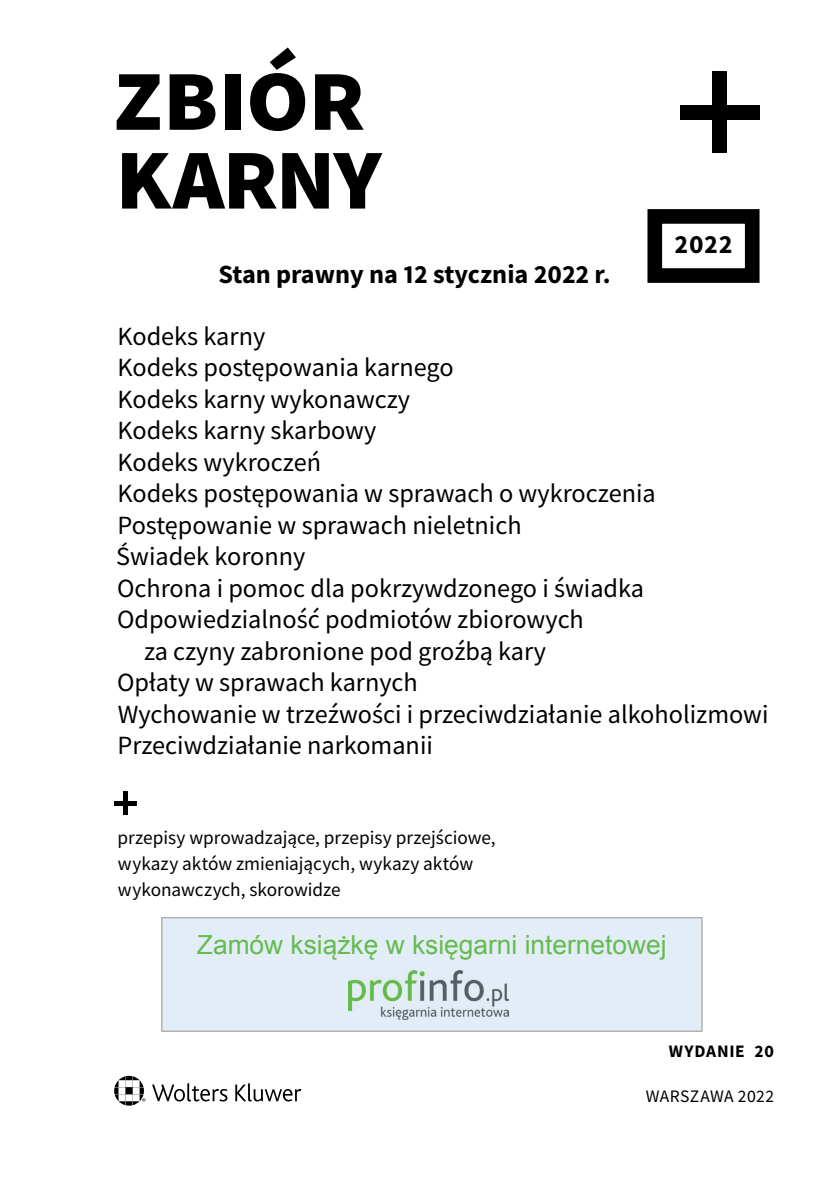
<style>
.page{position:relative;width:834px;height:1191px;background:#fff}
.page>*{position:absolute;margin:0;border:0;box-sizing:border-box;transform-origin:0 0}
.t1{font:700 105px/78.8px "Source Sans Pro";letter-spacing:-.03em;color:#000}
.t2{font:26.25px "Source Sans Pro";color:#000}
.t3{font:26.25px "Arial";color:#65bc4e}
.t4{font:700 26.25px "Source Sans Pro";color:#000}
.t5{font:19.25px/26.2px "Source Sans Pro";color:#000}
.t6{font:17.5px "Source Sans Pro";letter-spacing:.02em;color:#000}
.t7{font:700 17.5px "Source Sans Pro";letter-spacing:.06em;color:#000}
</style>
<div class="page">
<svg style="left:114px;top:1075px;width:187px;height:30px"></svg>
<div style="left:680px;top:105px;width:79px;height:15px;background:#000"></div>
<div style="left:712px;top:71px;width:15px;height:82px;background:#000"></div>
<hr style="left:114px;top:801px;width:22px;height:4px;background:#000">
<hr style="left:123px;top:792px;width:4px;height:23px;background:#000">
<svg style="left:647px;top:209px;width:113px;height:74px"></svg>
<svg style="left:161px;top:917px;width:541px;height:115px;fill:#e3edf7"></svg>
<div style="left:170px;top:934px;width:523px;height:35px;background:#e3edf7"></div>
<div style="left:348px;top:970px;width:167px;height:52px;background:#e3edf7"></div>
<img style="left:348px;top:970px;width:160px;height:49px">
<h1 class="t1" style="left:113px;top:54px;width:270px">Zbiór<br>KarNY</h1>
<p class="t4" style="left:218px;top:256px;width:393px">Stan prawny na 12 stycznia 2022 r.</p>
<p class="t4" style="left:674px;top:227px;width:59px">2022</p>
<p class="t2" style="left:117px;top:319px;width:149px">Kodeks karny</p>
<p class="t2" style="left:117px;top:351px;width:337px">Kodeks postępowania karnego</p>
<p class="t2" style="left:117px;top:382px;width:294px">Kodeks karny wykonawczy</p>
<p class="t2" style="left:117px;top:414px;width:260px">Kodeks karny skarbowy</p>
<p class="t2" style="left:117px;top:445px;width:205px">Kodeks wykroczeń</p>
<p class="t2" style="left:117px;top:477px;width:539px">Kodeks postępowania w sprawach o wykroczenia</p>
<p class="t2" style="left:117px;top:508px;width:405px">Postępowanie w sprawach nieletnich</p>
<p class="t2" style="left:116px;top:540px;width:191px">Świadek koronny</p>
<p class="t2" style="left:117px;top:571px;width:528px">Ochrona i pomoc dla pokrzywdzonego i świadka</p>
<p class="t2" style="left:117px;top:603px;width:468px">Odpowiedzialność podmiotów zbiorowych</p>
<p class="t2" style="left:144px;top:634px;width:403px">za czyny zabronione pod groźbą kary</p>
<p class="t2" style="left:117px;top:666px;width:302px">Opłaty w sprawach karnych</p>
<p class="t2" style="left:118px;top:697px;width:652px">Wychowanie w trzeźwości i przeciwdziałanie alkoholizmowi</p>
<p class="t2" style="left:117px;top:729px;width:317px">Przeciwdziałanie narkomanii</p>
<p class="t5" style="left:117px;top:824px;width:379px">przepisy wprowadzające, przepisy przejściowe, wykazy aktów zmieniających, wykazy aktów wykonawczych, skorowidze</p>
<p class="t3" style="left:197px;top:927px;width:471px">Zamów książkę w księgarni internetowej</p>
<p class="t7" style="left:668px;top:1039px;width:107px">WYDANIE 20</p>
<p class="t6" style="left:645px;top:1085px;width:130px">WARSZAWA 2022</p>
</div>
